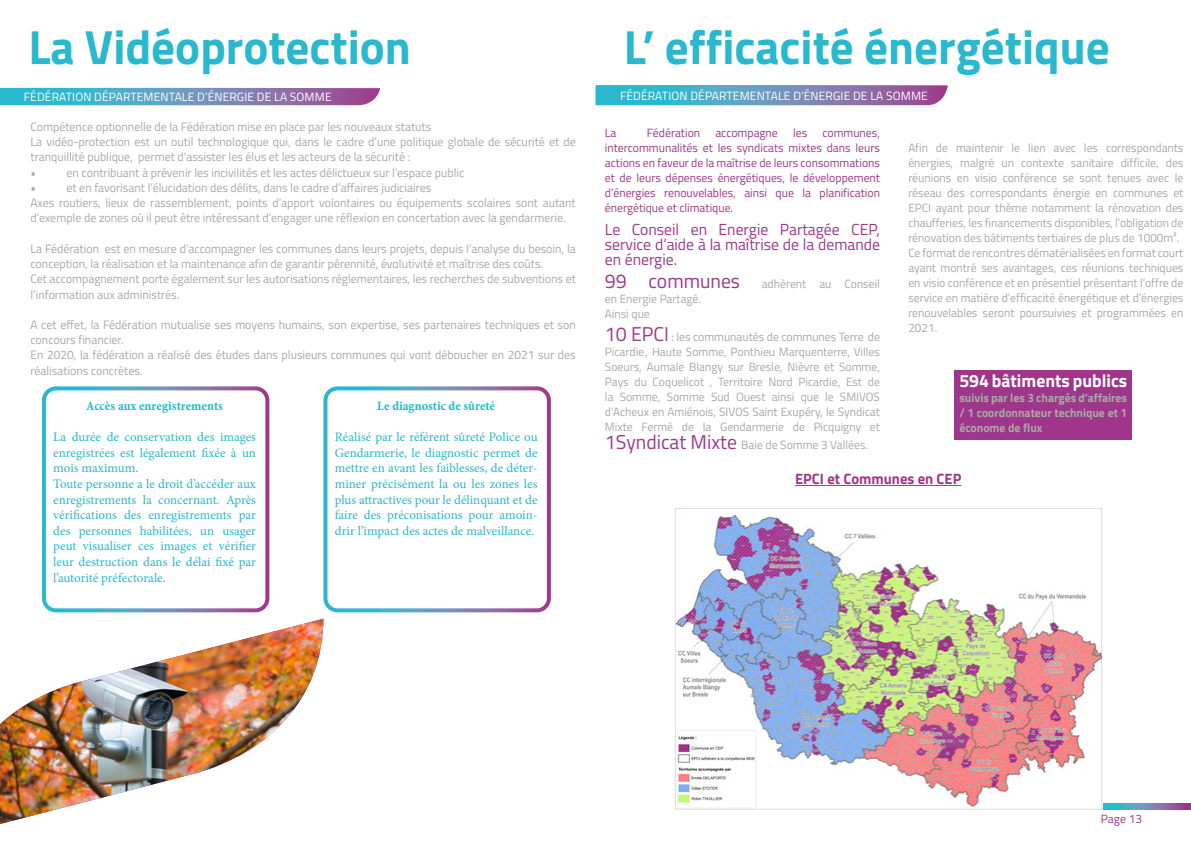
<style>
.page{position:relative;width:1191px;height:842px;background:#fff}
.page>*{position:absolute;margin:0;border:0;box-sizing:border-box;transform-origin:0 0}
.t1{font:700 48px "Titillium";color:#29b8ce}
.t2{font:700 18px "Titillium";color:#fff}
.t3{font:16px/15px "Titillium";color:#9f368b;text-align:justify}
.t4{font:700 15px "Titillium";color:#9f368b}
.t5{font:13px/15.6px "Minion Pro";color:#29b8ce}
.t6{font:13px "Minion Pro Bold Cn Capt";color:#29b8ce}
.t7{font:12.2px/15.2px "Titillium";color:#a8a8a7}
.t8{font:12px/15px "Titillium";color:#a8a8a7}
.t9{font:12px/15px "Titillium";color:#9f368b;text-align:justify}
.t10{font:12px "Titillium";letter-spacing:.01em;color:#fff}
.t11{font:700 12px/15px "Titillium";color:#a8a8a7;text-align:justify}
.s1{font-size:20px;color:#9f368b}
</style>
<div class="page">
<div style="left:1163px;top:804px;width:28px;height:5px;background:#9f368b"></div>
<svg style="left:1102px;top:804px;width:80px;height:5px"></svg>
<svg style="left:595px;top:85px;width:353px;height:20px;background:#6892bb"></svg>
<hr style="left:795px;top:485px;width:166px;height:1px;background:#9f368b">
<div style="left:954px;top:370px;width:178px;height:70px;background:#9f368b"></div>
<img style="left:675px;top:508px;width:427px;height:301px">
<svg style="left:0;top:88px;width:380px;height:17px;background:#6890ba"></svg>
<div style="left:42px;top:386px;width:227px;height:226px;border:4px solid #fff;border-radius:12px"></div>
<div style="left:323px;top:386px;width:228px;height:226px;border:4px solid #fff;border-radius:12px"></div>
<img style="left:0;top:619px;width:323px;height:205px">
<h1 class="t1" style="left:28px;top:11px;width:384px">La Vidéoprotection</h1>
<h1 class="t1" style="left:624px;top:11px;width:487px">L’ efficacité énergétique</h1>
<p class="t10" style="left:24px;top:88px;width:309px">FÉDÉRATION DÉPARTEMENTALE D’ÉNERGIE DE LA SOMME</p>
<p class="t7" style="left:30px;top:119px;width:547px">Compétence optionnelle de la Fédération mise en place par les nouveaux statuts<br>La vidéo-protection est un outil technologique qui, dans le cadre d’une politique globale de sécurité et de tranquillité publique, permet d’assister les élus et les acteurs de la sécurité :<br>•</p>
<p class="t7" style="left:66px;top:164px;width:399px">en contribuant à prévenir les incivilités et les actes délictueux sur l’espace public</p>
<p class="t7" style="left:30px;top:179px;width:547px;text-indent:36px">et en favorisant l’élucidation des délits, dans le cadre d’affaires judiciaires<br>Axes routiers, lieux de rassemblement, points d’apport volontaires ou équipements scolaires sont autant d’exemple de zones où il peut être intéressant d’engager une réflexion en concertation avec la gendarmerie.</p>
<p class="t7" style="left:30px;top:240px;width:547px">La Fédération est en mesure d’accompagner les communes dans leurs projets, depuis l’analyse du besoin, la conception, la réalisation et la maintenance afin de garantir pérennité, évolutivité et maîtrise des coûts.<br>Cet accompagnement porte également sur les autorisations réglementaires, les recherches de subventions et l’information aux administrés.</p>
<p class="t7" style="left:30px;top:316px;width:547px">A cet effet, la Fédération mutualise ses moyens humains, son expertise, ses partenaires techniques et son concours financier.<br>En 2020, la fédération a réalisé des études dans plusieurs communes qui vont déboucher en 2021 sur des réalisations concrètes.</p>
<p class="t7" style="left:30px;top:179px;width:7px">•</p>
<p class="t6" style="left:86px;top:397px;width:138px">Accès aux enregistrements</p>
<p class="t5" style="left:53px;top:429px;width:204px">La durée de conservation des images enregistrées est légalement fixée à un mois maximum.<br>Toute personne a le droit d’accéder aux enregistrements la concernant. Après vérifications des enregistrements par des personnes habilitées, un usager peut visualiser ces images et vérifier leur destruction dans le délai fixé par l’autorité préfectorale.</p>
<p class="t6" style="left:377px;top:397px;width:119px">Le diagnostic de sûreté</p>
<p class="t5" style="left:335px;top:429px;width:204px;text-align:justify">Réalisé par le référent sûreté Police ou Gendarmerie, le diagnostic permet de mettre en avant les faiblesses, de déter&shy;miner précisément la ou les zones les plus attractives pour le délinquant et de faire des préconisations pour amoin&shy;drir l’impact des actes de malveillance.</p>
<p class="t10" style="left:620px;top:87px;width:309px">FÉDÉRATION DÉPARTEMENTALE D’ÉNERGIE DE LA SOMME</p>
<p class="t9" style="left:605px;top:124px;width:13px">La</p>
<p class="t9" style="left:647px;top:124px;width:55px">Fédération</p>
<p class="t9" style="left:715px;top:124px;width:64px">accompagne</p>
<p class="t9" style="left:793px;top:124px;width:16px">les</p>
<p class="t9" style="left:605px;top:124px;width:276px;text-indent:217px">communes, intercommunalités et les syndicats mixtes dans leurs actions en faveur de la maîtrise de leurs consommations et de leurs dépenses énergétiques, le développement d’énergies renouvelables, ainsi que la planification énergétique et climatique.</p>
<h3 class="t3" style="left:605px;top:221px;width:276px">Le Conseil en Energie Partagée CEP, service d’aide à la maîtrise de la demande en énergie.</h3>
<p class="t8" style="left:605px;top:275px;width:276px"><span class="s1">99 communes</span> adhèrent au Conseil en Energie Partagé.<br>Ainsi que</p>
<p class="t8" style="left:605px;top:328px;width:276px;text-align:justify"><span class="s1">10 EPCI</span> : les communautés de communes Terre de Picardie, Haute Somme, Ponthieu Marquenterre, Villes Soeurs, Aumale Blangy sur Bresle, Nièvre et Somme, Pays du Coquelicot , Territoire Nord Picardie, Est de la Somme, Somme Sud Ouest ainsi que le SMIVOS d’Acheux en Amiénois, SIVOS Saint Exupéry, le Syndicat Mixte Fermé de la Gendarmerie de Picquigny et</p>
<p class="t8" style="left:605px;top:436px;width:264px"><span class="s1">1Syndicat Mixte</span> Baie de Somme 3 Vallées.</p>
<p class="t8" style="left:908px;top:139px;width:276px">Afin de maintenir le lien avec les correspondants énergies, malgré un contexte sanitaire difficile, des réunions en visio conférence se sont tenues avec le réseau des correspondants énergie en communes et EPCI ayant pour thème notamment la rénovation des chaufferies, les financements disponibles, l’obligation de rénovation des bâtiments tertiaires de plus de 1000m².<br>Ce format de rencontres dématérialisées en format court ayant montré ses avantages, ces réunions techniques en visio conférence et en présentiel présentant l’offre de service en matière d’efficacité énergétique et d’énergies renouvelables seront poursuivies et programmées en 2021.</p>
<h2 class="t2" style="left:959px;top:367px;width:169px">594 bâtiments publics</h2>
<p class="t11" style="left:959px;top:390px;width:169px">suivis par les 3 chargés d’affaires / 1 coordonnateur technique et 1 économe de flux</p>
<p class="t4" style="left:795px;top:467px;width:168px">EPCI et Communes en CEP</p>
<p class="t9" style="left:1100px;top:810px;width:43px">Page 13</p>
</div>
